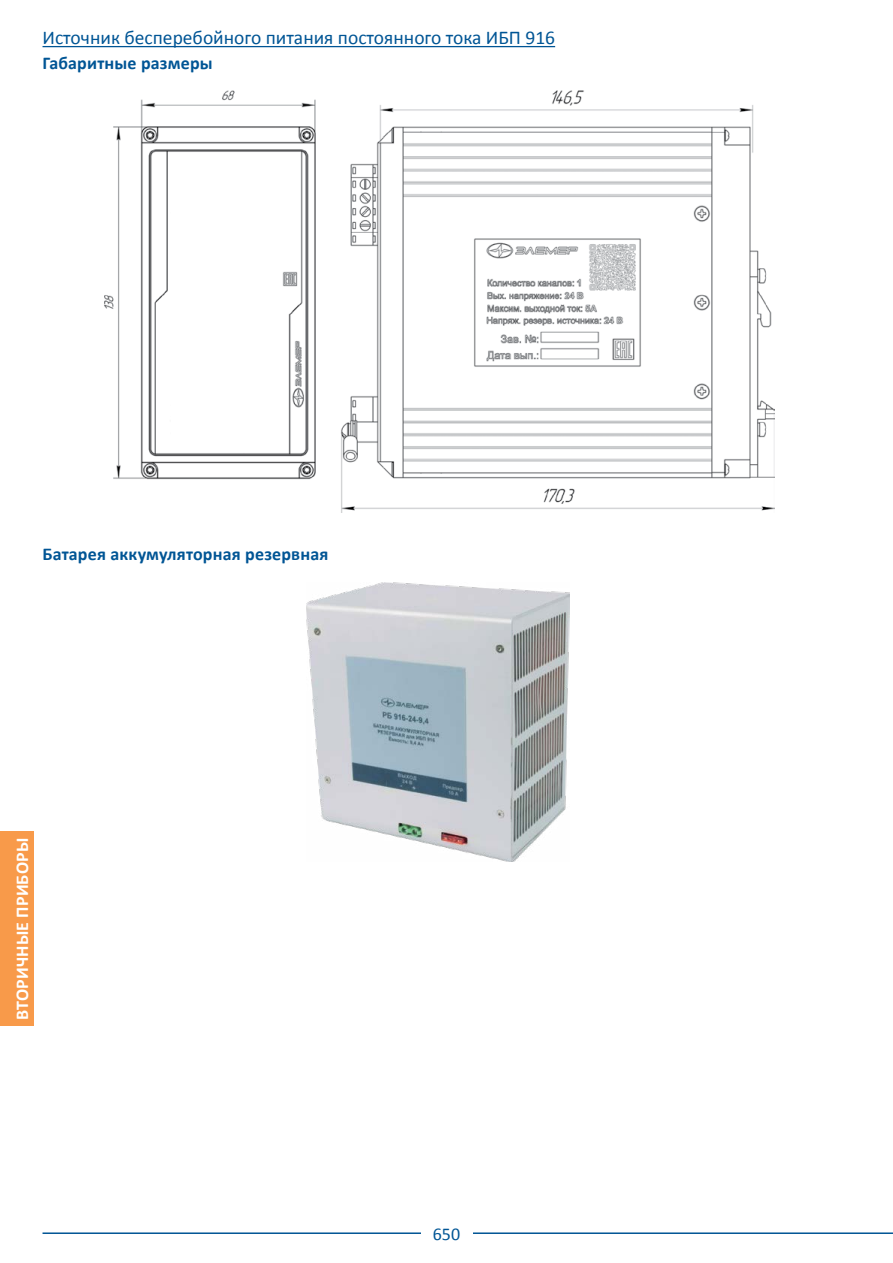
<style>
.page{position:relative;width:893px;height:1263px;background:#fff}
.page>*{position:absolute;margin:0;border:0;box-sizing:border-box;transform-origin:0 0}
.t1{font:19.5px "Calibri";color:#005595}
.t2{font:700 18px "Calibri";letter-spacing:.01em;color:#005595}
.t3{font:700 18px "Calibri";letter-spacing:.01em;color:#fff}
.t4{font:18px "Calibri";color:#005595}
</style>
<div class="page">
<hr style="left:43px;top:1232px;width:850px;height:2px;background:#005595">
<hr style="left:43px;top:46px;width:512px;height:1px;background:#005595">
<div style="left:421px;top:1225px;width:51px;height:16px;background:#fff"></div>
<div style="left:0;top:832px;width:34px;height:194px;background:#f89a4a"></div>
<img style="left:104px;top:90px;width:670px;height:422px">
<img style="left:306px;top:582px;width:264px;height:279px">
<p class="t1" style="left:43px;top:26px;width:514px">Источник бесперебойного питания постоянного тока ИБП 916</p>
<p class="t2" style="left:43px;top:51px;width:172px">Габаритные размеры</p>
<p class="t2" style="left:43px;top:542px;width:287px">Батарея аккумуляторная резервная</p>
<p class="t3" style="left:11px;top:1020px;width:184px;rotate:-90deg">ВТОРИЧНЫЕ ПРИБОРЫ</p>
<p class="t4" style="left:433px;top:1222px;width:29px">650</p>
</div>
